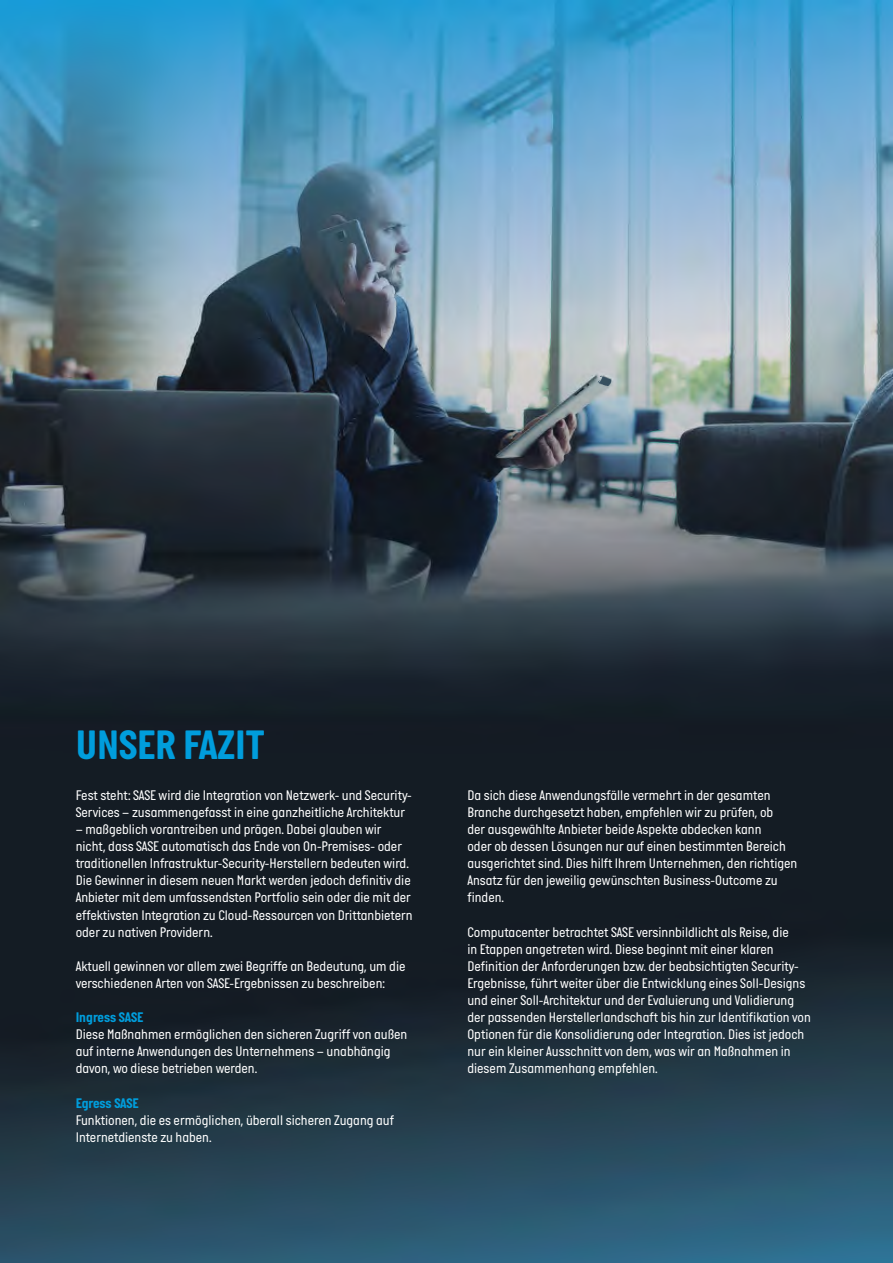
<style>
.page{position:relative;width:893px;height:1263px;background:#fff}
.page>*{position:absolute;margin:0;border:0;box-sizing:border-box;transform-origin:0 0}
.t1{font:700 42px "Italian Plate No One";color:#009ddc}
.t2{font:14.25px/17.1px "Italian Plate No One";color:#fff}
.t3{font:700 14.25px "Italian Plate No One";letter-spacing:-.01em;color:#009ddc}
</style>
<div class="page">
<img style="left:0;top:0;width:893px;height:1263px">
<p class="t1" style="left:76px;top:722px;width:190px">UNSER FAZIT</p>
<p class="t2" style="left:76px;top:786px;width:338px">Fest steht: SASE wird die Integration von Netzwerk- und Security-<br>Services – zusammengefasst in eine ganzheitliche Architektur</p>
<p class="t2" style="left:76px;top:820px;width:338px">– maßgeblich vorantreiben und prägen. Dabei glauben wir nicht, dass SASE automatisch das Ende von On-Premises- oder traditionellen Infrastruktur-Security-Herstellern bedeuten wird.<br>Die Gewinner in diesem neuen Markt werden jedoch definitiv die Anbieter mit dem umfassendsten Portfolio sein oder die mit der effektivsten Integration zu Cloud-Ressourcen von Drittanbietern oder zu nativen Providern.</p>
<p class="t2" style="left:76px;top:957px;width:331px">Aktuell gewinnen vor allem zwei Begriffe an Bedeutung, um die verschiedenen Arten von SASE-Ergebnissen zu beschreiben:</p>
<p class="t3" style="left:76px;top:1010px;width:69px">Ingress SASE</p>
<p class="t2" style="left:76px;top:1026px;width:333px">Diese Maßnahmen ermöglichen den sicheren Zugriff von außen auf interne Anwendungen des Unternehmens – unabhängig davon, wo diese betrieben werden.</p>
<p class="t3" style="left:76px;top:1095px;width:65px">Egress SASE</p>
<p class="t2" style="left:76px;top:1111px;width:320px">Funktionen, die es ermöglichen, überall sicheren Zugang auf<br>Internetdienste zu haben.</p>
<p class="t2" style="left:467px;top:786px;width:331px">Da sich diese Anwendungsfälle vermehrt in der gesamten Branche durchgesetzt haben, empfehlen wir zu prüfen, ob<br>der ausgewählte Anbieter beide Aspekte abdecken kann<br>oder ob dessen Lösungen nur auf einen bestimmten Bereich ausgerichtet sind. Dies hilft Ihrem Unternehmen, den richtigen Ansatz für den jeweilig gewünschten Business-Outcome zu finden.</p>
<p class="t2" style="left:467px;top:923px;width:345px">Computacenter betrachtet SASE versinnbildlicht als Reise, die<br>in Etappen angetreten wird. Diese beginnt mit einer klaren Definition der Anforderungen bzw. der beabsichtigten Security-Ergebnisse, führt weiter über die Entwicklung eines Soll-Designs und einer Soll-Architektur und der Evaluierung und Validierung der passenden Herstellerlandschaft bis hin zur Identifikation von Optionen für die Konsolidierung oder Integration. Dies ist jedoch nur ein kleiner Ausschnitt von dem, was wir an Maßnahmen in diesem Zusammenhang empfehlen.</p>
</div>
